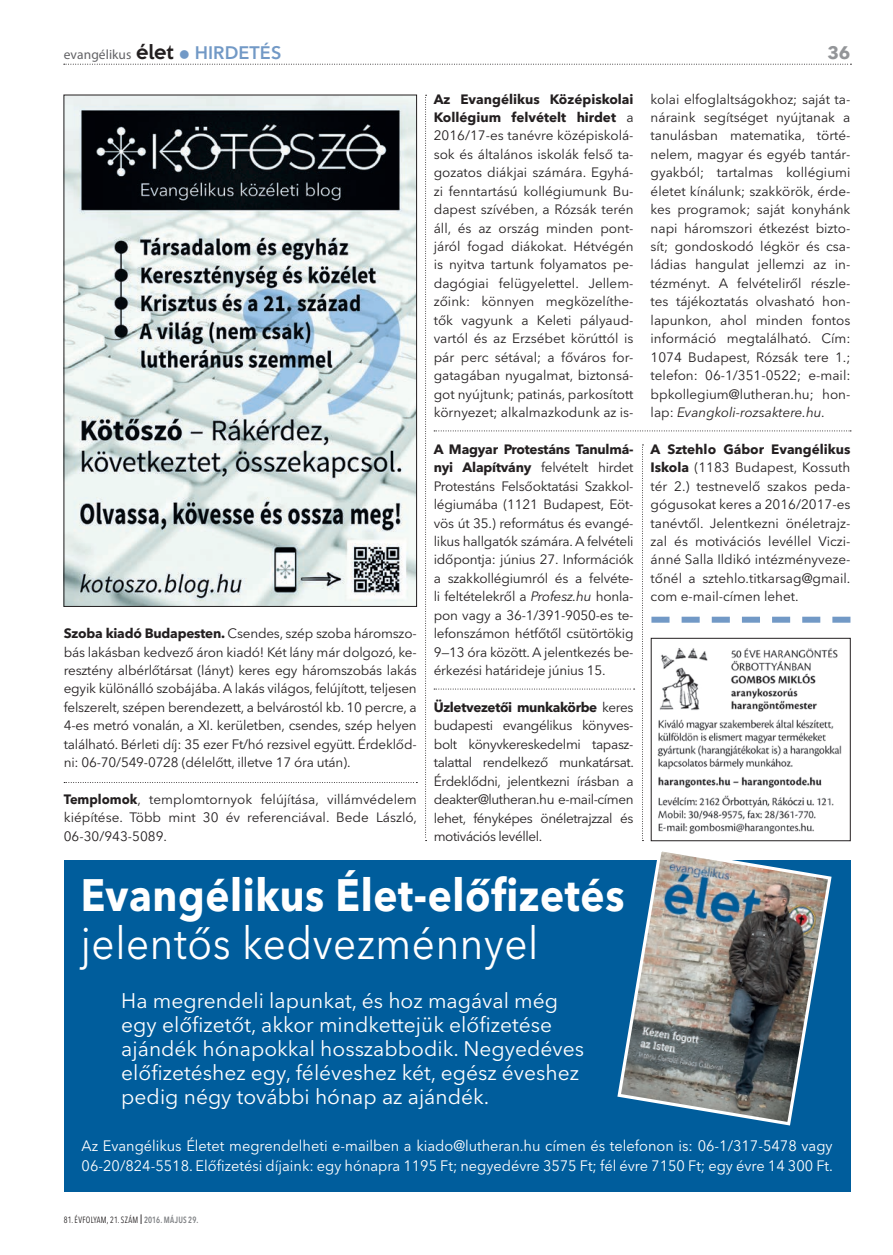
<style>
.page{position:relative;width:893px;height:1255px;background:#fff}
.page>*{position:absolute;margin:0;border:0;box-sizing:border-box;transform-origin:0 0}
.t1{font:700 45px "Avenir Next LT Pro";letter-spacing:.015em;color:#fff;scale:.9 1}
.t2{font:45px "Avenir Next LT Pro";letter-spacing:.015em;color:#fff;scale:.9 1}
.t3{font:21px/24px "Avenir Next LT Pro";color:#fff}
.t4{font:700 18px "Avenir Next LT Pro";color:#939598}
.t5{font:15px/19.5px "Avenir Next LT Pro";color:#fff}
.t6{font:13.5px/18.5px "Avenir Next LT Pro";color:#231f20;text-align:justify}
.t7{font:13.5px "Myriad Pro";letter-spacing:.005em;color:#636366}
.t8{font:condensed 9px "Avenir Next LT Pro";letter-spacing:.03em;color:#231f20;scale:.9 1}
.s1{font-family:"Keep Calm";font-weight:500;font-size:18px;color:#231f20}
.s2{color:#7299c6}
.s3{font-family:"Avenir Next LT Pro";font-weight:600;font-size:18px;color:#7299c6}
.s4{font-weight:700}
.s5{font-style:italic}
.s6{font-size:13.5px}
.s7{font-weight:600;color:#808285}
</style>
<div class="page">
<svg style="left:64px;top:64px;width:787px;height:1px"></svg>
<img style="left:657px;top:648px;width:185px;height:186px">
<div style="left:64px;top:859px;width:786px;height:332px;background:#005d9c"></div>
<img style="left:616px;top:851px;width:217px;height:275px">
<img style="left:66px;top:97px;width:349px;height:507px">
<svg style="left:651px;top:616px;width:199px;height:6px"></svg>
<svg style="left:425px;top:95px;width:2px;height:746px"></svg>
<svg style="left:642px;top:444px;width:1px;height:397px"></svg>
<svg style="left:434px;top:430px;width:417px;height:1px"></svg>
<svg style="left:434px;top:688px;width:201px;height:1px"></svg>
<svg style="left:64px;top:782px;width:353px;height:1px"></svg>
<p class="t7" style="left:64px;top:46px;width:219px">evangélikus <span class="s1">élet</span> <span class="s2">●</span> <span class="s3">hIRDetés</span></p>
<h3 class="t4" style="left:827px;top:42px;width:25px">36</h3>
<p class="t6" style="left:64px;top:624px;width:354px"><span class="s4">Szoba kiadó Budapesten.</span> Csendes, szép szoba háromszo&shy;bás lakásban kedvező áron kiadó! Két lány már dolgozó, ke&shy;resztény albérlőtársat (lányt) keres egy háromszobás lakás egyik különálló szobájába. A lakás világos, felújított, teljesen felszerelt, szépen berendezett, a belvárostól kb. 10 percre, a 4-es metró vonalán, a XI. kerületben, csendes, szép helyen található. Bérleti díj: 35 ezer Ft/hó rezsivel együtt. Érdeklőd&shy;ni: 06-70/549-0728 (délelőtt, illetve 17 óra után).</p>
<p class="t6" style="left:64px;top:790px;width:355px"><span class="s4">Templomok</span>, templomtornyok fel újí tása, vil lám védelem kiépítése. Több mint 30 év referenciával. Bede László, 06-30/943-5089.</p>
<p class="t6" style="left:434px;top:89px;width:201px"><span class="s4">Az Evangélikus Középiskolai Kollégium felvételt hirdet</span> a 2016/17-es tanévre középiskolá&shy;sok és általános iskolák felső ta&shy;gozatos diákjai számára. Egyhá&shy;zi fenntartású kollégiumunk Bu&shy;dapest szívében, a Rózsák terén áll, és az ország minden pont&shy;járól fogad diákokat. Hétvégén is nyitva tartunk folyamatos pe&shy;dagógiai felügyelettel. Jellem&shy;zőink: könnyen megközelíthe&shy;tők vagyunk a Keleti pályaud&shy;vartól és az Erzsébet körúttól is pár perc sétával; a főváros for&shy;gatagában nyugalmat, biztonsá&shy;got nyújtunk; patinás, parkosított környezet; alkalmazkodunk az is-</p>
<p class="t6" style="left:651px;top:90px;width:201px">kolai elfoglaltságokhoz; saját ta&shy;náraink segítséget nyújtanak a tanulásban matematika, törté&shy;nelem, magyar és egyéb tantár&shy;gyakból; tartalmas kollégiumi életet kínálunk; szakkörök, érde&shy;kes programok; saját konyhánk napi háromszori étkezést bizto&shy;sít; gondoskodó légkör és csa&shy;ládias hangulat jellemzi az in&shy;tézményt. A felvételiről részle&shy;tes tájékoztatás olvasható hon&shy;lapunkon, ahol minden fontos információ megtalálható. Cím:<br>1074 Budapest, Rózsák tere 1.; telefon: 06-1/351-0522; e-mail: bpkollegium@lutheran.hu; hon&shy;lap: <span class="s5">Evangkoli-rozsaktere.hu.</span></p>
<p class="t6" style="left:434px;top:440px;width:201px"><span class="s4">A Magyar Protestáns Tanulmá&shy;nyi Alapítvány</span> felvételt hirdet Protestáns Felsőoktatási Szakkol&shy;légiumába (1121 Budapest, Eöt&shy;vös út 35.) református és evangé&shy;likus hallgatók számára. A felvételi időpontja: június 27. Információk a szakkollégiumról és a felvéte&shy;li feltételekről a <span class="s5">Profesz.hu</span> honla&shy;pon vagy a 36-1/391-9050-es te&shy;lefonszámon hétfőtől csütörtökig 9—13 óra között. A jelentkezés be&shy;érkezési határideje június 15.</p>
<p class="t6" style="left:434px;top:698px;width:202px"><span class="s4">Üzletvezetői munkakörbe</span> keres budapesti evangélikus könyves&shy;bolt könyvkereskedelmi tapasz&shy;talattal rendelkező munkatársat.<br>Érdeklődni, jelentkezni írásban a deakter@lutheran.hu e-mail-címen lehet, fényképes önéletrajzzal és motivációs levéllel.</p>
<p class="t6" style="left:651px;top:440px;width:201px"><span class="s4">A Sztehlo Gábor Evangélikus Iskola</span> (1183 Budapest, Kossuth tér 2.) testnevelő szakos peda&shy;gógusokat keres a 2016/2017-es tanévtől. Jelentkezni önéletrajz&shy;zal és motivációs levéllel Viczi&shy;ánné Salla Ildikó intézményveze&shy;tőnél a sztehlo.titkarsag@gmail. com e-mail-címen lehet.</p>
<h1 class="t1" style="left:81px;top:867px;width:606px">Evangélikus Élet-előfizetés</h1>
<h1 class="t2" style="left:81px;top:916px;width:510px">jelentős kedvezménnyel</h1>
<h2 class="t3" style="left:121px;top:988px;width:464px">Ha megrendeli lapunkat, és hoz magával még egy előfizetőt, akkor mindkettejük előfizetése ajándék hónapokkal hosszabbodik. Negyedéves előfizetéshez egy, féléveshez két, egész éveshez pedig négy további hónap az ajándék.</h2>
<p class="t5" style="left:82px;top:1136px;width:753px">Az Evangélikus Életet megrendelheti e-mailben a kiado@lutheran.hu címen és telefonon is: 06-1/317-5478 vagy<br>06-20/824-5518. Előfizetési díjaink: egy hónapra 1195 Ft; negyedévre 3575 Ft; fél évre 7150 Ft; egy évre 14 300 Ft.</p>
<p class="t8" style="left:64px;top:1214px;width:151px">81. ÉVFOLYAM, 21. SZÁM <span class="s6">I</span> <span class="s7">2016. MÁJUS 29.</span></p>
</div>
